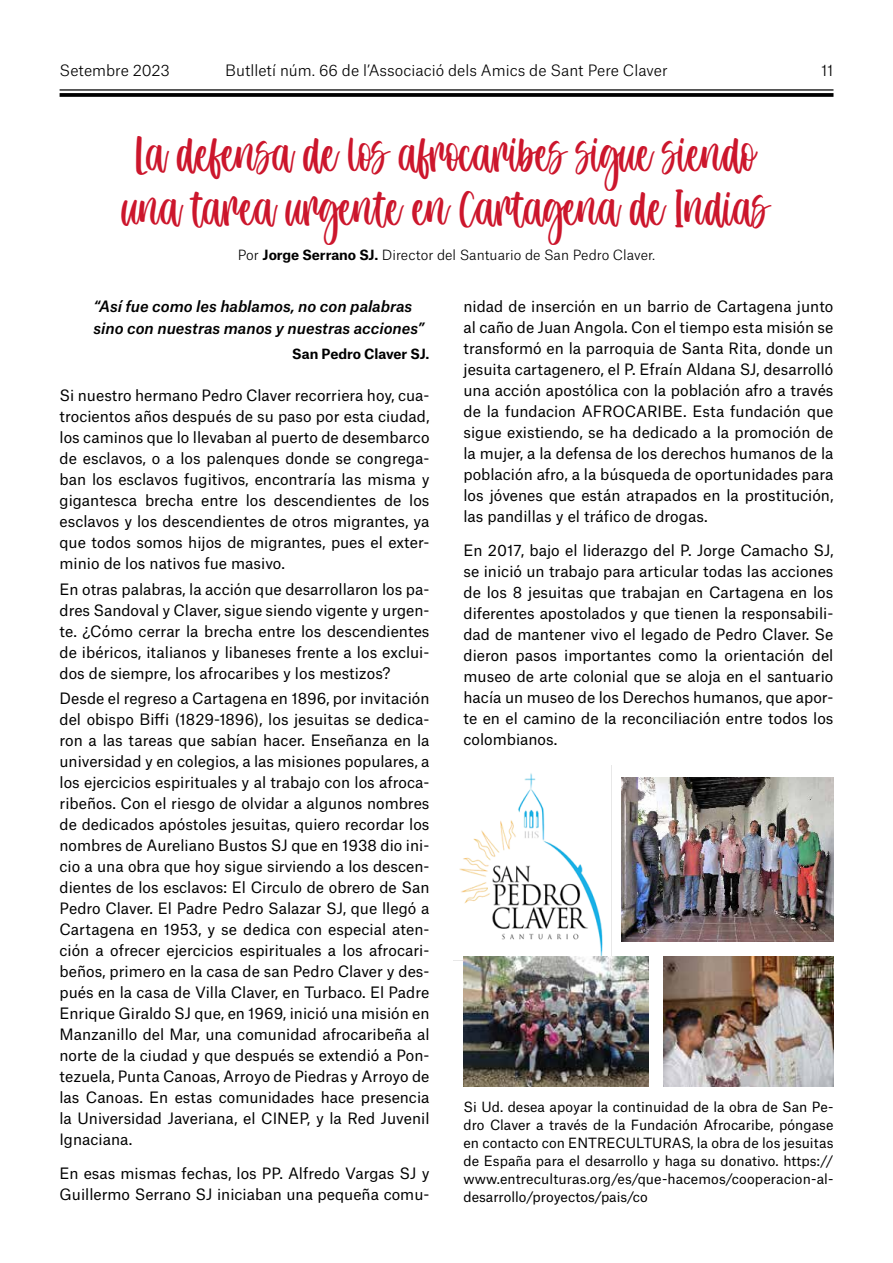
<style>
.page{position:relative;width:893px;height:1263px;background:#fff}
.page>*{position:absolute;margin:0;border:0;box-sizing:border-box;transform-origin:0 0}
.t1{font:45px/54px "Santiago Florentine";color:#cc162c}
.t2{font:15px/21px "Atlas Grotesk";color:#000;text-align:justify}
.t3{font:italic 500 15px/22.5px "Atlas Grotesk";color:#000}
.t4{font:300 15px "Atlas Grotesk";color:#000}
.t5{font:13.5px/18px "Atlas Grotesk";letter-spacing:.005em;color:#000;text-align:justify}
.t6{font:300 13.5px "Atlas Grotesk";color:#000}
.t7{font:700 13.5px "Atlas Grotesk";letter-spacing:-.005em;color:#000}
.s1{font-weight:700}
</style>
<div class="page">
<img style="left:459px;top:773px;width:144px;height:183px">
<img style="left:463px;top:956px;width:185px;height:130px">
<img style="left:663px;top:956px;width:170px;height:130px">
<img style="left:622px;top:777px;width:211px;height:164px">
<hr style="left:60px;top:89px;width:773px;height:2px;background:#000">
<svg style="left:60px;top:93px;width:773px;height:4px;background:#0f0f0f"></svg>
<p class="t4" style="left:60px;top:58px;width:112px">Setembre 2023</p>
<p class="t4" style="left:225px;top:58px;width:444px">Butlletí núm. 66 de l’Associació dels Amics de Sant Pere Claver</p>
<p class="t4" style="left:821px;top:58px;width:14px">11</p>
<h1 class="t1" style="left:123px;top:133px;width:648px">La defensa de los afrocaribes sigue siendo una tarea urgente en Cartagena de Indias</h1>
<p class="t6" style="left:238px;top:245px;width:419px">Por <span class="s1">Jorge Serrano SJ.</span> Director del Santuario de San Pedro Claver.</p>
<p class="t3" style="left:94px;top:293px;width:332px">“Así fue como les hablamos, no con palabras sino con nuestras manos y nuestras acciones”</p>
<p class="t7" style="left:292px;top:343px;width:139px">San Pedro Claver SJ.</p>
<p class="t2" style="left:60px;top:384px;width:371px">Si nuestro hermano Pedro Claver recorriera hoy, cua&shy;trocientos años después de su paso por esta ciudad, los caminos que lo llevaban al puerto de desembarco de esclavos, o a los palenques donde se congrega&shy;ban los esclavos fugitivos, encontraría las misma y gigantesca brecha entre los descendientes de los esclavos y los descendientes de otros migrantes, ya que todos somos hijos de migrantes, pues el exter&shy;minio de los nativos fue masivo.</p>
<p class="t2" style="left:60px;top:577px;width:371px">En otras palabras, la acción que desarrollaron los pa&shy;dres Sandoval y Claver, sigue siendo vigente y urgen&shy;te. ¿Cómo cerrar la brecha entre los descendientes de ibéricos, italianos y libaneses frente a los exclui&shy;dos de siempre, los afrocaribes y los mestizos?</p>
<p class="t2" style="left:60px;top:686px;width:371px">Desde el regreso a Cartagena en 1896, por invitación del obispo Biffi (1829-1896), los jesuitas se dedica&shy;ron a las tareas que sabían hacer. Enseñanza en la universidad y en colegios, a las misiones populares, a los ejercicios espirituales y al trabajo con los afroca&shy;ribeños. Con el riesgo de olvidar a algunos nombres de dedicados apóstoles jesuitas, quiero recordar los nombres de Aureliano Bustos SJ que en 1938 dio ini&shy;cio a una obra que hoy sigue sirviendo a los descen&shy;dientes de los esclavos: El Circulo de obrero de San Pedro Claver. El Padre Pedro Salazar SJ, que llegó a Cartagena en 1953, y se dedica con especial aten&shy;ción a ofrecer ejercicios espirituales a los afrocari&shy;beños, primero en la casa de san Pedro Claver y des&shy;pués en la casa de Villa Claver, en Turbaco. El Padre Enrique Giraldo SJ que, en 1969, inició una misión en Manzanillo del Mar, una comunidad afrocaribeña al norte de la ciudad y que después se extendió a Pon&shy;tezuela, Punta Canoas, Arroyo de Piedras y Arroyo de las Canoas. En estas comunidades hace presencia la Universidad Javeriana, el CINEP, y la Red Juvenil Ignaciana.</p>
<p class="t2" style="left:60px;top:1161px;width:371px">En esas mismas fechas, los PP. Alfredo Vargas SJ y<br>Guillermo Serrano SJ iniciaban una pequeña comu-</p>
<p class="t2" style="left:463px;top:294px;width:371px">nidad de inserción en un barrio de Cartagena junto al caño de Juan Angola. Con el tiempo esta misión se transformó en la parroquia de Santa Rita, donde un jesuita cartagenero, el P. Efraín Aldana SJ, desarrolló una acción apostólica con la población afro a través de la fundacion AFROCARIBE. Esta fundación que sigue existiendo, se ha dedicado a la promoción de la mujer, a la defensa de los derechos humanos de la población afro, a la búsqueda de oportunidades para los jóvenes que están atrapados en la prostitución, las pandillas y el tráfico de drogas.</p>
<p class="t2" style="left:463px;top:538px;width:371px">En 2017, bajo el liderazgo del P. Jorge Camacho SJ, se inició un trabajo para articular todas las acciones de los 8 jesuitas que trabajan en Cartagena en los diferentes apostolados y que tienen la responsabili&shy;dad de mantener vivo el legado de Pedro Claver. Se dieron pasos importantes como la orientación del museo de arte colonial que se aloja en el santuario hacía un museo de los Derechos humanos, que apor&shy;te en el camino de la reconciliación entre todos los colombianos.</p>
<p class="t5" style="left:463px;top:1096px;width:371px">Si Ud. desea apoyar la continuidad de la obra de San Pe&shy;dro Claver a través de la Fundación Afrocaribe, póngase en contacto con ENTRECULTURAS, la obra de los jesuitas de España para el desarrollo y haga su donativo. https:// www.entreculturas.org/es/que-hacemos/cooperacion-al&shy;desarrollo/proyectos/pais/co</p>
</div>
